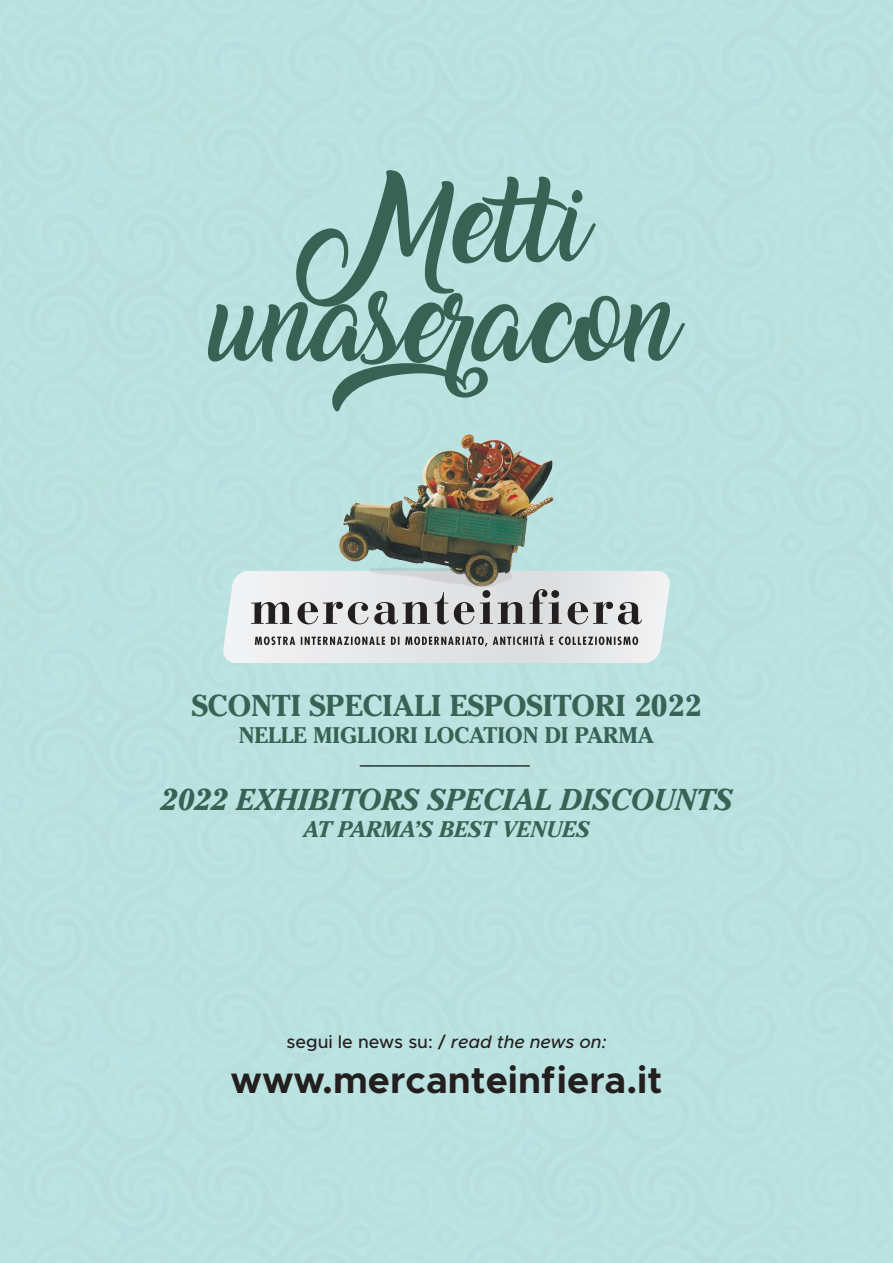
<style>
.page{position:relative;width:893px;height:1263px;background:#fff}
.page>*{position:absolute;margin:0;border:0;box-sizing:border-box;transform-origin:0 0}
.t1{font:700 37.5px "Metropolis";color:#241f1f}
.t2{font:italic 700 30px "Cheltenham Std";color:#396255}
.t3{font:700 30px "Cheltenham Std";color:#396255}
.t4{font:700 22.5px "Cheltenham Std";color:#396255}
.t5{font:italic 700 22.5px "Cheltenham Std";color:#396255}
.t6{font:500 18px "Metropolis";color:#241f1f}
.s1{font-style:italic}
</style>
<div class="page">
<svg style="left:208px;top:291px;width:477px;height:120px;background:#94bcb7"></svg>
<svg style="left:295px;top:170px;width:301px;height:137px;background:#96beba"></svg>
<hr style="left:360px;top:765px;width:170px;height:2px;background:#2a3232">
<img style="left:335px;top:433px;width:223px;height:138px">
<svg style="left:222px;top:571px;width:449px;height:92px"></svg>
<p class="t3" style="left:192px;top:688px;width:511px">SCONTI SPECIALI ESPOSITORI 2022</p>
<p class="t4" style="left:239px;top:722px;width:417px">NELLE MIGLIORI LOCATION DI PARMA</p>
<p class="t2" style="left:161px;top:782px;width:573px">2022 EXHIBITORS SPECIAL DISCOUNTS</p>
<p class="t5" style="left:303px;top:816px;width:288px">AT PARMA’S BEST VENUES</p>
<p class="t6" style="left:286px;top:1030px;width:321px">segui le news su: / <span class="s1">read the news on:</span></p>
<p class="t1" style="left:231px;top:1056px;width:433px">www.mercanteinfiera.it</p>
</div>
